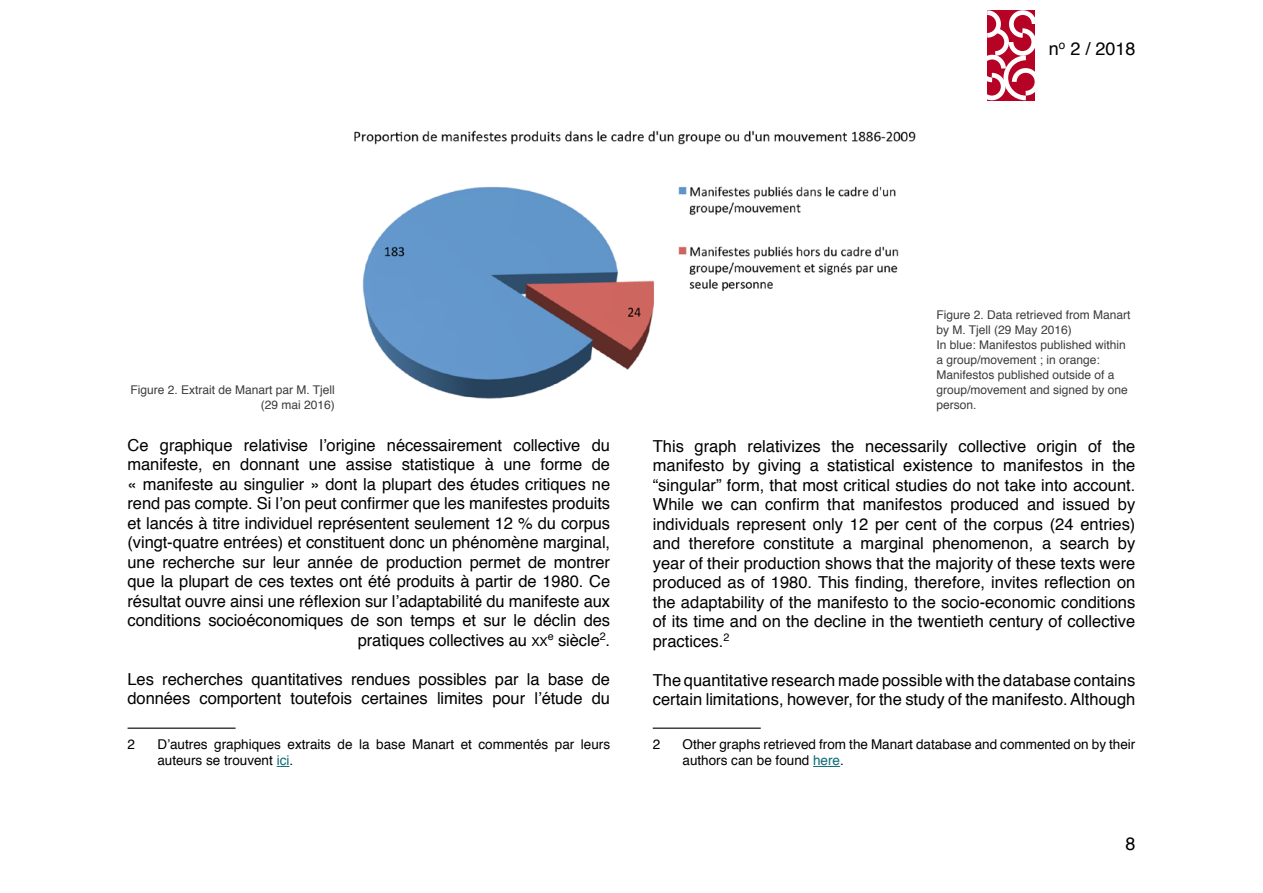
<style>
.page{position:relative;width:1263px;height:893px;background:#fff}
.page>*{position:absolute;margin:0;border:0;box-sizing:border-box;transform-origin:0 0}
.t1{font:18px "Helvetica";color:#000}
.t2{font:16.5px/19.5px "Helvetica";letter-spacing:-.005em;color:#000}
.t3{font:13.5px/16.5px "Helvetica";color:#000}
.t4{font:12px/15px "Helvetica";color:#3c3c3b;text-align:right}
.s1{font-size:12.3px}
.s2{color:#0d6a75}
</style>
<div class="page">
<svg style="left:987px;top:10px;width:48px;height:90px"></svg>
<hr style="left:128px;top:728px;width:108px;height:1px;background:#000">
<svg style="left:277px;top:766px;width:12px;height:1px"></svg>
<hr style="left:653px;top:728px;width:108px;height:1px;background:#000">
<svg style="left:813px;top:766px;width:27px;height:1px"></svg>
<img style="left:354px;top:130px;width:562px;height:269px">
<p class="t1" style="left:1049px;top:35px;width:88px">n<sup>o</sup> 2 / 2018</p>
<p class="t4" style="left:130px;top:383px;width:206px">Figure 2. Extrait de Manart par M. Tjell (29 mai 2016)</p>
<p class="t2" style="left:128px;top:436px;width:484px;text-align:right">Ce graphique relativise l’origine nécessairement collective du manifeste, en donnant une assise statistique à une forme de « manifeste au singulier » dont la plupart des études critiques ne rend pas compte. Si l’on peut confirmer que les manifestes produits et lancés à titre individuel représentent seulement 12 % du corpus (vingt-quatre entrées) et constituent donc un phénomène marginal, une recherche sur leur année de production permet de montrer que la plupart de ces textes ont été produits à partir de 1980. Ce résultat ouvre ainsi une réflexion sur l’adaptabilité du manifeste aux conditions socioéconomiques de son temps et sur le déclin des pratiques collectives au <span class="s1">xx</span><sup>e</sup> siècle<sup>2</sup>.</p>
<p class="t2" style="left:128px;top:670px;width:484px">Les recherches quantitatives rendues possibles par la base de données comportent toutefois certaines limites pour l’étude du</p>
<p class="t3" style="left:128px;top:736px;width:9px">2</p>
<p class="t3" style="left:157px;top:736px;width:454px">D’autres graphiques extraits de la base Manart et commentés par leurs auteurs se trouvent <span class="s2">ici</span>.</p>
<p class="t4" style="left:936px;top:308px;width:196px;text-align:left">Figure 2. Data retrieved from Manart by M. Tjell (29 May 2016)<br>In blue: Manifestos published within a group/movement ; in orange:<br>Manifestos published outside of a group/movement and signed by one person.</p>
<p class="t2" style="left:653px;top:437px;width:484px;text-align:justify">This graph relativizes the necessarily collective origin of the manifesto by giving a statistical existence to manifestos in the “singular” form, that most critical studies do not take into account.<br>While we can confirm that manifestos produced and issued by individuals represent only 12 per cent of the corpus (24 entries) and therefore constitute a marginal phenomenon, a search by year of their production shows that the majority of these texts were produced as of 1980. This finding, therefore, invites reflection on the adaptability of the manifesto to the socio-economic conditions of its time and on the decline in the twentieth century of collective practices.<sup>2</sup></p>
<p class="t2" style="left:653px;top:671px;width:484px">The quantitative research made possible with the database contains certain limitations, however, for the study of the manifesto. Although</p>
<p class="t3" style="left:653px;top:736px;width:9px">2</p>
<p class="t3" style="left:682px;top:736px;width:454px">Other graphs retrieved from the Manart database and commented on by their authors can be found <span class="s2">here</span>.</p>
<p class="t1" style="left:1125px;top:830px;width:12px">8</p>
</div>
